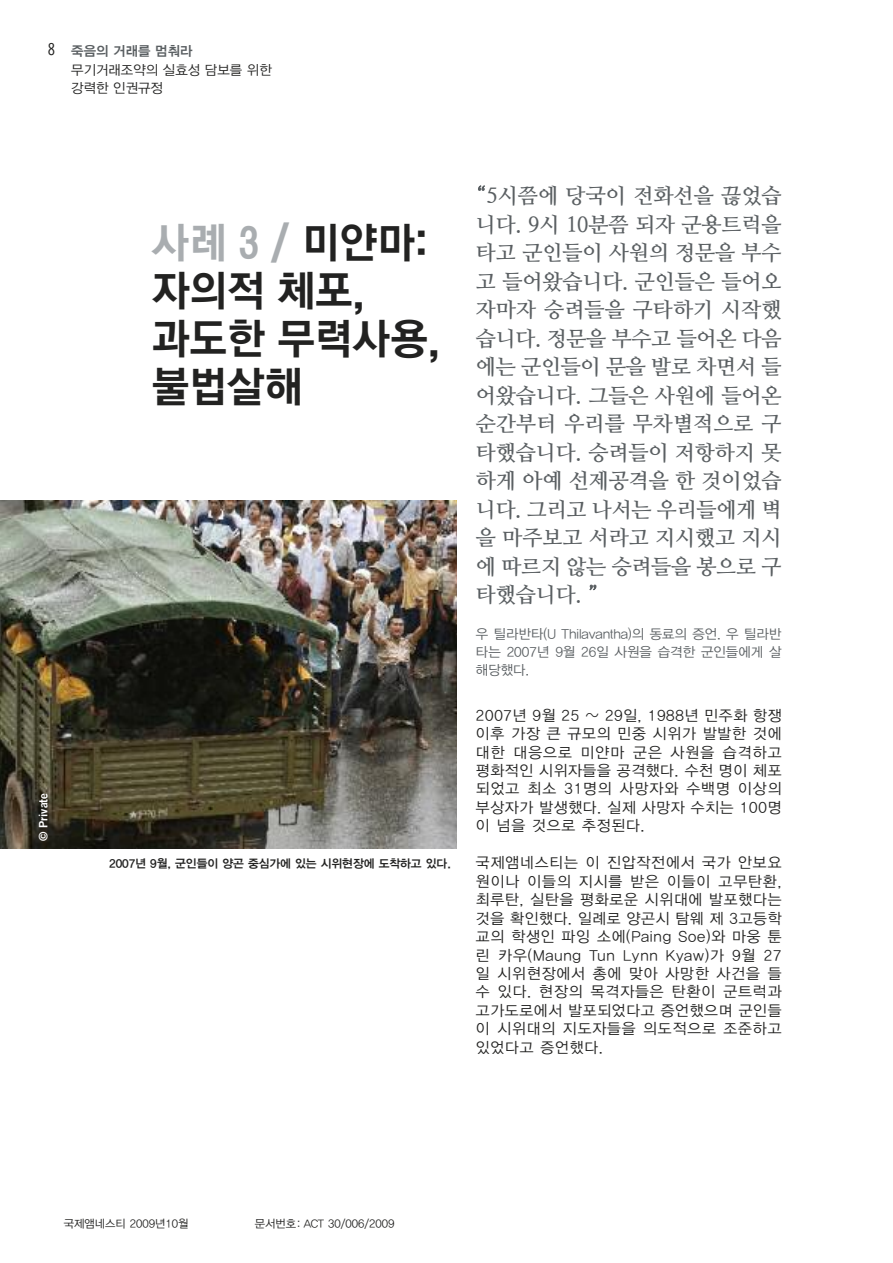
<style>
.page{position:relative;width:893px;height:1263px;background:#fff}
.page>*{position:absolute;margin:0;border:0;box-sizing:border-box;transform-origin:0 0}
.t1{font:42px/48px "YGO550";color:#222221}
.t2{font:700 21px/28.5px "Nanum Myeongjo";color:#5a5f62;text-align:justify}
.t3{font:16.5px "Amnesty Trade Gothic Cn 18";color:#222221}
.t4{font:15px/18.5px "YDIYGO320";letter-spacing:.055em;color:#222221;text-align:justify}
.t5{font:13.5px/18px "YDIYGO320";color:#5a5f62;text-align:justify}
.t6{font:13.5px/18.5px "YDIYGO320";color:#222221}
.t7{font:13.5px "YDIYGO340";color:#5a5f62}
.t8{font:11.7px "YDIYGO340";color:#222221}
.t9{font:11.7px "Amnesty Trade Gothic Bd 2";color:#fff}
.t10{font:11.25px "YDIYGO320";color:#222221}
.s1{color:#a9adb0}
.s2{font-family:"Gulim";font-weight:400}
</style>
<div class="page">
<img style="left:0;top:500px;width:457px;height:349px">
<p class="t3" style="left:48px;top:39px;width:9px">8</p>
<p class="t7" style="left:71px;top:43px;width:123px">죽음의 거래를 멈춰라</p>
<p class="t6" style="left:71px;top:60px;width:202px">무기거래조약의 실효성 담보를 위한 강력한 인권규정</p>
<p class="t9" style="left:36px;top:841px;width:50px;rotate:-90deg">© Private</p>
<h1 class="t1" style="left:152px;top:219px;width:291px"><span class="s1">사례 3 /</span> 미얀마: 자의적 체포, 과도한 무력사용, 불법살해</h1>
<p class="t8" style="left:109px;top:857px;width:343px">2007년 9월, 군인들이 양곤 중심가에 있는 시위현장에 도착하고 있다.</p>
<p class="t2" style="left:476px;top:182px;width:307px"><span class="s2">“</span>5시쯤에 당국이 전화선을 끊었습 니다. 9시 10분쯤 되자 군용트럭을 타고 군인들이 사원의 정문을 부수 고 들어왔습니다. 군인들은 들어오 자마자 승려들을 구타하기 시작했 습니다. 정문을 부수고 들어온 다음 에는 군인들이 문을 발로 차면서 들 어왔습니다. 그들은 사원에 들어온 순간부터 우리를 무차별적으로 구 타했습니다. 승려들이 저항하지 못 하게 아예 선제공격을 한 것이었습 니다. 그리고 나서는 우리들에게 벽 을 마주보고 서라고 지시했고 지시 에 따르지 않는 승려들을 봉으로 구 타했습니다. <span class="s2">”</span></p>
<p class="t5" style="left:476px;top:625px;width:307px">우 틸라반타(U Thilavantha)의 동료의 증언. 우 틸라반 타는 2007년 9월 26일 사원을 습격한 군인들에게 살 해당했다.</p>
<p class="t4" style="left:476px;top:705px;width:307px">2007년 9월 25 ~ 29일, 1988년 민주화 항쟁 이후 가장 큰 규모의 민중 시위가 발발한 것에 대한 대응으로 미얀마 군은 사원을 습격하고 평화적인 시위자들을 공격했다. 수천 명이 체포 되었고 최소 31명의 사망자와 수백명 이상의 부상자가 발생했다. 실제 사망자 수치는 100명 이 넘을 것으로 추정된다.</p>
<p class="t4" style="left:476px;top:853px;width:307px">국제앰네스티는 이 진압작전에서 국가 안보요 원이나 이들의 지시를 받은 이들이 고무탄환, 최루탄, 실탄을 평화로운 시위대에 발포했다는 것을 확인했다. 일례로 양곤시 탐웨 제 3고등학 교의 학생인 파잉 소에(Paing Soe)와 마웅 툰 린 카우(Maung Tun Lynn Kyaw)가 9월 27 일 시위현장에서 총에 맞아 사망한 사건을 들 수 있다. 현장의 목격자들은 탄환이 군트럭과 고가도로에서 발포되었다고 증언했으며 군인들 이 시위대의 지도자들을 의도적으로 조준하고 있었다고 증언했다.</p>
<p class="t10" style="left:64px;top:1218px;width:126px">국제앰네스티 2009년10월</p>
<p class="t10" style="left:255px;top:1218px;width:141px">문서번호: ACT 30/006/2009</p>
</div>
